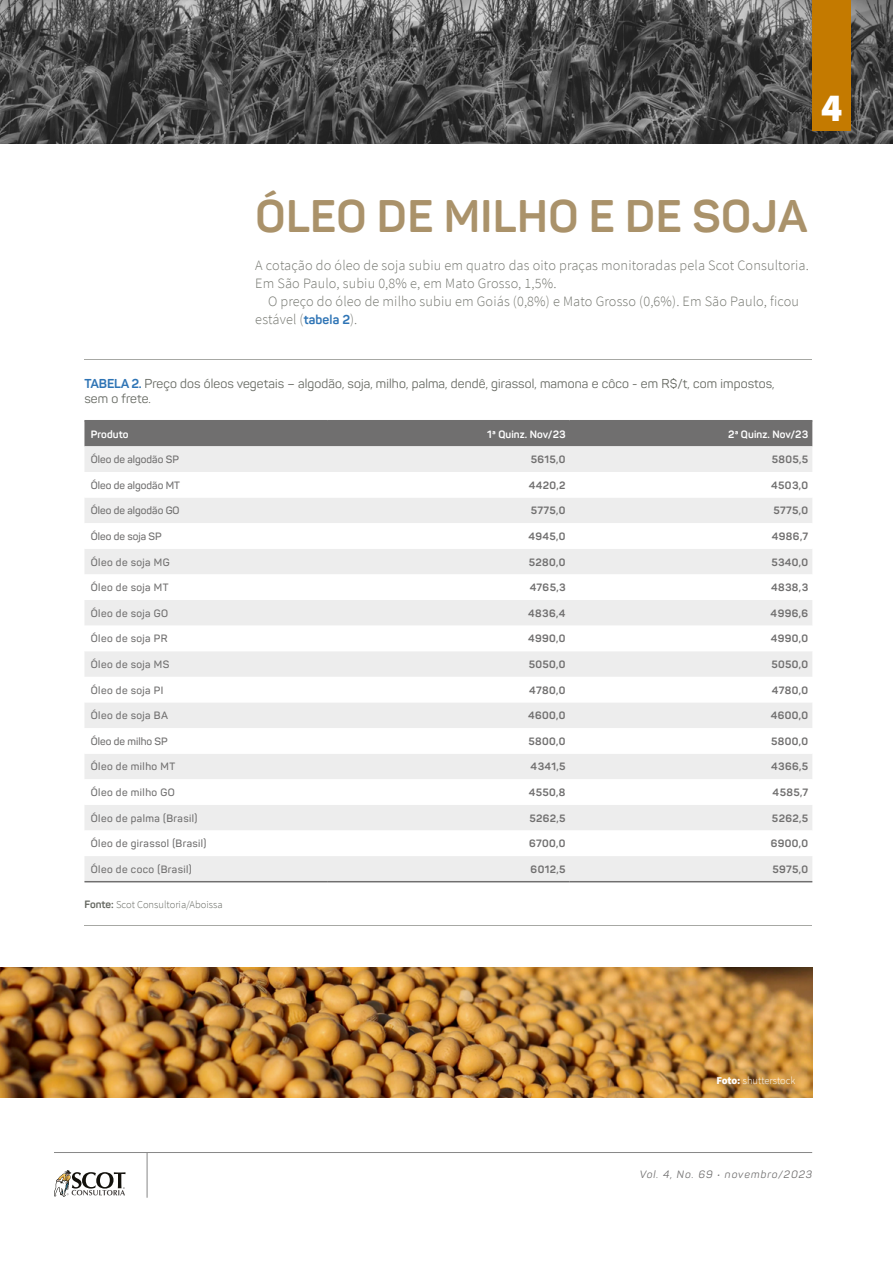
<style>
.page{position:relative;width:893px;height:1263px;background:#fff}
.page>*{position:absolute;margin:0;border:0;box-sizing:border-box;transform-origin:0 0}
.t1{font:700 45px "Panton";letter-spacing:.01em;color:#aa926a}
.t2{font:900 39.45px "Source Sans Pro";color:#fff}
.t3{font:300 14.25px/18px "Source Sans Pro";letter-spacing:.01em;color:#74766f}
.t4{font:12.75px/15.3px "Panton";letter-spacing:.01em;color:#656861}
.t5{font:700 10.5px "Panton";letter-spacing:.04em;color:#706f6f}
.t6{font:600 10.5px "Panton";letter-spacing:.04em;color:#706f6f}
.t7{font:600 10.5px "Panton";color:#706f6f}
.t8{font:700 10.5px "Panton";letter-spacing:.01em;color:#fff}
.t9{font:300 10.5px "Source Sans Pro";color:#656861}
.t10{font:italic 10.5px "Panton";letter-spacing:.1em;color:#706f6f}
.t11{font:300 10.5px "Source Sans Pro";color:#fff}
.s1{font-family:"Panton";font-weight:700;font-size:12.75px;color:#2e74b5}
.s2{font-weight:700;color:#2e74b5}
.s3{font-family:"Panton";font-weight:700}
.s4{font-weight:900}
</style>
<div class="page">
<img style="left:0;top:0;width:893px;height:143px">
<div style="left:812px;top:0;width:39px;height:130px;background:#c47a00"></div>
<hr style="left:54px;top:1152px;width:758px;height:1px;background:#878787">
<svg style="left:54px;top:1170px;width:72px;height:26px"></svg>
<hr style="left:147px;top:1153px;width:1px;height:45px;background:#878787">
<div style="left:84px;top:421px;width:728px;height:25px;background:#706f6f"></div>
<div style="left:84px;top:446px;width:728px;height:435px;background:#ededed"></div>
<svg style="left:84px;top:472px;width:728px;height:384px"></svg>
<hr style="left:84px;top:881px;width:243px;height:1px;background:#706f6f">
<hr style="left:327px;top:881px;width:243px;height:1px;background:#706f6f">
<hr style="left:570px;top:881px;width:242px;height:1px;background:#706f6f">
<hr style="left:84px;top:420px;width:243px;height:1px;background:#706f6f">
<hr style="left:327px;top:420px;width:243px;height:1px;background:#706f6f">
<hr style="left:570px;top:420px;width:242px;height:1px;background:#706f6f">
<hr style="left:84px;top:360px;width:728px;height:1px;background:#a7a8a4">
<hr style="left:84px;top:925px;width:728px;height:1px;background:#a7a8a4">
<img style="left:0;top:968px;width:812px;height:129px">
<h2 class="t2" style="left:821px;top:81px;width:23px">4</h2>
<h1 class="t1" style="left:255px;top:188px;width:553px">ÓLEO DE MILHO E DE SOJA</h1>
<p class="t3" style="left:255px;top:256px;width:555px">A cotação do óleo de soja subiu em quatro das oito praças monitoradas pela Scot Consultoria.<br>Em São Paulo, subiu 0,8% e, em Mato Grosso, 1,5%.</p>
<p class="t3" style="left:255px;top:292px;width:545px;text-indent:13px">O preço do óleo de milho subiu em Goiás (0,8%) e Mato Grosso (0,6%). Em São Paulo, ficou estável (<span class="s1">tabela 2</span>).</p>
<p class="t4" style="left:84px;top:376px;width:692px"><span class="s2">TABELA 2.</span> Preço dos óleos vegetais – algodão, soja, milho, palma, dendê, girassol, mamona e côco - em R$/t, com impostos, sem o frete.</p>
<p class="t8" style="left:91px;top:428px;width:39px">Produto</p>
<p class="t8" style="left:487px;top:428px;width:80px">1ª Quinz. Nov/23</p>
<p class="t8" style="left:728px;top:428px;width:81px">2ª Quinz. Nov/23</p>
<p class="t7" style="left:91px;top:453px;width:90px">Óleo de algodão SP</p>
<p class="t5" style="left:531px;top:453px;width:36px">5615,0</p>
<p class="t5" style="left:772px;top:453px;width:38px">5805,5</p>
<p class="t7" style="left:91px;top:479px;width:91px">Óleo de algodão MT</p>
<p class="t5" style="left:529px;top:478px;width:38px">4420,2</p>
<p class="t5" style="left:771px;top:478px;width:38px">4503,0</p>
<p class="t7" style="left:91px;top:504px;width:90px">Óleo de algodão GO</p>
<p class="t5" style="left:531px;top:504px;width:36px">5775,0</p>
<p class="t5" style="left:773px;top:504px;width:36px">5775,0</p>
<p class="t7" style="left:91px;top:530px;width:72px">Óleo de soja SP</p>
<p class="t5" style="left:528px;top:530px;width:39px">4945,0</p>
<p class="t5" style="left:772px;top:530px;width:38px">4986,7</p>
<p class="t6" style="left:91px;top:555px;width:80px">Óleo de soja MG</p>
<p class="t5" style="left:529px;top:555px;width:38px">5280,0</p>
<p class="t5" style="left:771px;top:555px;width:38px">5340,0</p>
<p class="t6" style="left:91px;top:581px;width:79px">Óleo de soja MT</p>
<p class="t5" style="left:530px;top:581px;width:37px">4765,3</p>
<p class="t5" style="left:771px;top:581px;width:39px">4838,3</p>
<p class="t6" style="left:91px;top:607px;width:79px">Óleo de soja GO</p>
<p class="t5" style="left:528px;top:606px;width:39px">4836,4</p>
<p class="t5" style="left:771px;top:606px;width:39px">4996,6</p>
<p class="t6" style="left:91px;top:632px;width:78px">Óleo de soja PR</p>
<p class="t5" style="left:528px;top:632px;width:39px">4990,0</p>
<p class="t5" style="left:771px;top:632px;width:39px">4990,0</p>
<p class="t6" style="left:91px;top:658px;width:80px">Óleo de soja MS</p>
<p class="t5" style="left:529px;top:658px;width:38px">5050,0</p>
<p class="t5" style="left:771px;top:658px;width:38px">5050,0</p>
<p class="t6" style="left:91px;top:683px;width:74px">Óleo de soja PI</p>
<p class="t5" style="left:529px;top:683px;width:38px">4780,0</p>
<p class="t5" style="left:772px;top:683px;width:38px">4780,0</p>
<p class="t6" style="left:91px;top:709px;width:78px">Óleo de soja BA</p>
<p class="t5" style="left:528px;top:709px;width:39px">4600,0</p>
<p class="t5" style="left:771px;top:709px;width:39px">4600,0</p>
<p class="t7" style="left:91px;top:735px;width:78px">Óleo de milho SP</p>
<p class="t5" style="left:528px;top:734px;width:38px">5800,0</p>
<p class="t5" style="left:771px;top:734px;width:38px">5800,0</p>
<p class="t6" style="left:91px;top:760px;width:86px">Óleo de milho MT</p>
<p class="t5" style="left:531px;top:760px;width:36px">4341,5</p>
<p class="t5" style="left:771px;top:760px;width:39px">4366,5</p>
<p class="t6" style="left:91px;top:786px;width:85px">Óleo de milho GO</p>
<p class="t5" style="left:529px;top:786px;width:38px">4550,8</p>
<p class="t5" style="left:773px;top:786px;width:37px">4585,7</p>
<p class="t6" style="left:91px;top:811px;width:108px">Óleo de palma (Brasil)</p>
<p class="t5" style="left:529px;top:811px;width:38px">5262,5</p>
<p class="t5" style="left:772px;top:811px;width:38px">5262,5</p>
<p class="t6" style="left:91px;top:837px;width:117px">Óleo de girassol (Brasil)</p>
<p class="t5" style="left:529px;top:837px;width:38px">6700,0</p>
<p class="t5" style="left:771px;top:837px;width:39px">6900,0</p>
<p class="t6" style="left:91px;top:863px;width:102px">Óleo de coco (Brasil)</p>
<p class="t5" style="left:531px;top:863px;width:36px">6012,5</p>
<p class="t5" style="left:772px;top:863px;width:37px">5975,0</p>
<p class="t9" style="left:84px;top:898px;width:140px"><span class="s3">Fonte:</span> Scot Consultoria/Aboissa</p>
<p class="t11" style="left:716px;top:1074px;width:81px"><span class="s4">Foto:</span> shutterstock</p>
<p class="t10" style="left:640px;top:1168px;width:174px">Vol. 4, No. 69 • novembro/2023</p>
</div>
